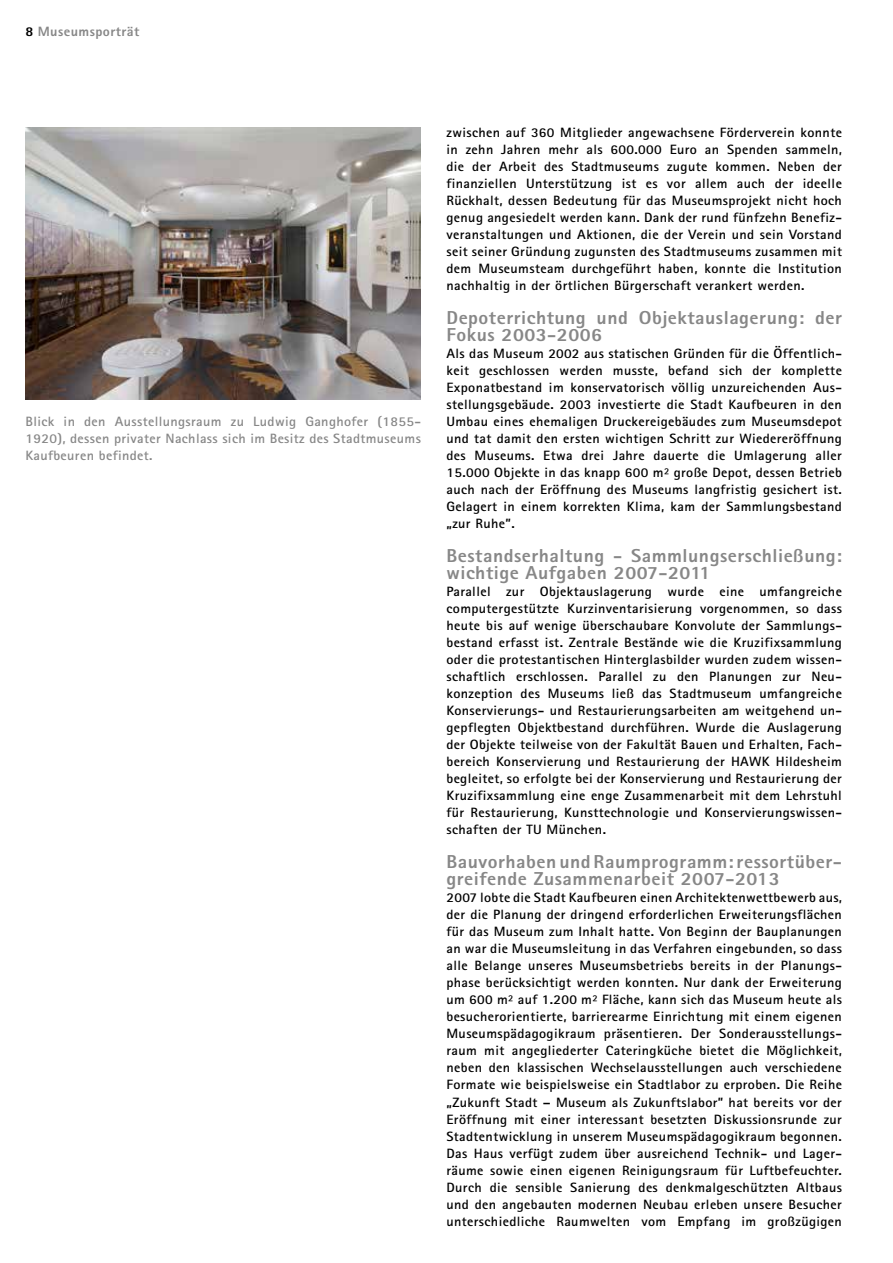
<style>
.page{position:relative;width:893px;height:1263px;background:#fff}
.page>*{position:absolute;margin:0;border:0;box-sizing:border-box;transform-origin:0 0}
.t1{font:800 18.75px/17px "Agfa Rotis Sans Serif";letter-spacing:.025em;color:#878787;scale:1.05 1}
.t2{font:700 13.5px/17px "Agfa Rotis Sans Serif";letter-spacing:.025em;color:#000;text-align:justify;scale:1.05 1}
.t3{font:700 13.5px/17px "Agfa Rotis Sans Serif";letter-spacing:.025em;color:#878787;text-align:justify;scale:1.05 1}
.t4{font:800 13.5px "Agfa Rotis Sans Serif";letter-spacing:.03em;color:#878787;scale:1.05 1}
.s1{color:#000}
</style>
<div class="page">
<img style="left:26px;top:128px;width:395px;height:272px">
<p class="t4" style="left:26px;top:23px;width:110px"><span class="s1">8</span> Museumsporträt</p>
<p class="t3" style="left:26px;top:413px;width:378px">Blick in den Ausstellungsraum zu Ludwig Ganghofer (1855- 1920), dessen privater Nachlass sich im Besitz des Stadtmuseums Kaufbeuren befindet.</p>
<p class="t2" style="left:446px;top:124px;width:378px">zwischen auf 360 Mitglieder angewachsene Förderverein konnte in zehn Jahren mehr als 600.000 Euro an Spenden sammeln, die der Arbeit des Stadtmuseums zugute kommen. Neben der finanziellen Unterstützung ist es vor allem auch der ideelle Rückhalt, dessen Bedeutung für das Museumsprojekt nicht hoch genug angesiedelt werden kann. Dank der rund fünfzehn Benefiz&shy;veranstaltungen und Aktionen, die der Verein und sein Vorstand seit seiner Gründung zugunsten des Stadtmuseums zusammen mit dem Museumsteam durchgeführt haben, konnte die Institution nachhaltig in der örtlichen Bürgerschaft verankert werden.</p>
<p class="t1" style="left:446px;top:309px;width:378px">Depoterrichtung und Objektauslagerung: der<br>Fokus 2003-2006</p>
<p class="t2" style="left:446px;top:345px;width:378px">Als das Museum 2002 aus statischen Gründen für die Öffentlich&shy;keit geschlossen werden musste, befand sich der komplette Exponatbestand im konservatorisch völlig unzureichenden Aus&shy;stellungsgebäude. 2003 investierte die Stadt Kaufbeuren in den Umbau eines ehemaligen Druckereigebäudes zum Museumsdepot und tat damit den ersten wichtigen Schritt zur Wiedereröffnung des Museums. Etwa drei Jahre dauerte die Umlagerung aller 15.000 Objekte in das knapp 600 m² große Depot, dessen Betrieb auch nach der Eröffnung des Museums langfristig gesichert ist.<br>Gelagert in einem korrekten Klima, kam der Sammlungsbestand „zur Ruhe”.</p>
<p class="t1" style="left:446px;top:547px;width:378px">Bestandserhaltung - Sammlungserschließung: wichtige Aufgaben 2007-2011</p>
<p class="t2" style="left:446px;top:583px;width:378px">Parallel zur Objektauslagerung wurde eine umfangreiche computergestützte Kurzinventarisierung vorgenommen, so dass heute bis auf wenige überschaubare Konvolute der Sammlungs&shy;bestand erfasst ist. Zentrale Bestände wie die Kruzifixsammlung oder die protestantischen Hinterglasbilder wurden zudem wissen&shy;schaftlich erschlossen. Parallel zu den Planungen zur Neu&shy;konzeption des Museums ließ das Stadtmuseum umfangreiche Konservierungs- und Restaurierungsarbeiten am weitgehend un&shy;gepflegten Objektbestand durchführen. Wurde die Auslagerung der Objekte teilweise von der Fakultät Bauen und Erhalten, Fach&shy;bereich Konservierung und Restaurierung der HAWK Hildesheim begleitet, so erfolgte bei der Konservierung und Restaurierung der Kruzifixsammlung eine enge Zusammenarbeit mit dem Lehrstuhl für Restaurierung, Kunsttechnologie und Konservierungswissen&shy;schaften der TU München.</p>
<p class="t1" style="left:446px;top:853px;width:378px">Bauvorhaben und Raumprogramm: ressortüber&shy;greifende Zusammenarbeit 2007-2013</p>
<p class="t2" style="left:446px;top:889px;width:378px">2007 lobte die Stadt Kaufbeuren einen Architektenwettbewerb aus, der die Planung der dringend erforderlichen Erweiterungsflächen für das Museum zum Inhalt hatte. Von Beginn der Bauplanungen an war die Museumsleitung in das Verfahren eingebunden, so dass alle Belange unseres Museumsbetriebs bereits in der Planungs&shy;phase berücksichtigt werden konnten. Nur dank der Erweiterung um 600 m² auf 1.200 m² Fläche, kann sich das Museum heute als besucherorientierte, barrierearme Einrichtung mit einem eigenen Museumspädagogikraum präsentieren. Der Sonderausstellungs&shy;raum mit angegliederter Cateringküche bietet die Möglichkeit, neben den klassischen Wechselausstellungen auch verschiedene Formate wie beispielsweise ein Stadtlabor zu erproben. Die Reihe „Zukunft Stadt – Museum als Zukunftslabor” hat bereits vor der Eröffnung mit einer interessant besetzten Diskussionsrunde zur Stadtentwicklung in unserem Museumspädagogikraum begonnen.<br>Das Haus verfügt zudem über ausreichend Technik- und Lager&shy;räume sowie einen eigenen Reinigungsraum für Luftbefeuchter.<br>Durch die sensible Sanierung des denkmalgeschützten Altbaus und den angebauten modernen Neubau erleben unsere Besucher unterschiedliche Raumwelten vom Empfang im großzügigen</p>
</div>
